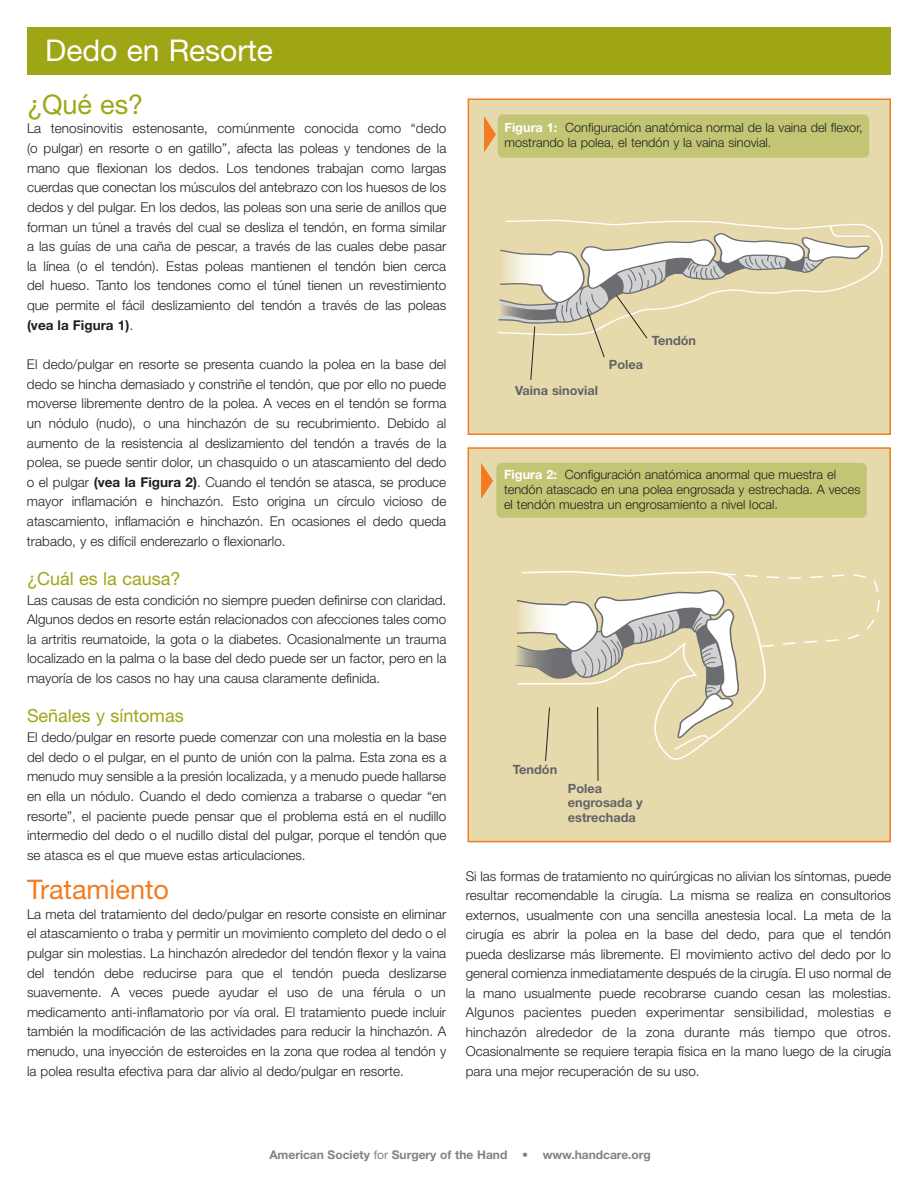
<style>
.page{position:relative;width:918px;height:1188px;background:#fff}
.page>*{position:absolute;margin:0;border:0;box-sizing:border-box;transform-origin:0 0}
.t1{font:30px "Helvetica Neue";color:#fff}
.t2{font:27px "Helvetica Neue";color:#f47b21}
.t3{font:27px "Helvetica Neue";color:#9ea615}
.t4{font:18px "Helvetica Neue";color:#9ea615}
.t5{font:300 13.5px/19.6px "Helvetica Neue";color:#231f20;text-align:justify}
.t6{font:300 12.75px/15.3px "Helvetica Neue";color:#231f20}
.t7{font:700 12.75px/14.2px "Helvetica Neue";color:#636366}
.t8{font:700 12px "Helvetica Neue";color:#808285}
.s1{font-weight:700}
.s2{font-weight:700;color:#fff}
.s3{font-weight:400}
</style>
<div class="page">
<div style="left:28px;top:27px;width:863px;height:47px;background:#9ea615"></div>
<div style="left:468px;top:448px;width:422px;height:394px;background:#e6daac"></div>
<div style="left:468px;top:447px;width:423px;height:395px;border:2px solid #f47b21"></div>
<div style="left:468px;top:99px;width:422px;height:335px;background:#e6daac"></div>
<svg style="left:505px;top:220px;width:378px;height:54px"></svg>
<div style="left:468px;top:98px;width:423px;height:337px;border:2px solid #f47b21"></div>
<div style="left:498px;top:114px;width:371px;height:44px;background:#c2c573;border-radius:5px"></div>
<div style="left:496px;top:463px;width:371px;height:55px;background:#c2c573;border-radius:5px"></div>
<svg style="left:481px;top:463px;width:12px;height:36px"></svg>
<svg style="left:498px;top:225px;width:374px;height:155px"></svg>
<svg style="left:515px;top:572px;width:365px;height:190px"></svg>
<hr style="left:597px;top:707px;width:1px;height:74px;background:#231f20">
<svg style="left:484px;top:116px;width:12px;height:36px"></svg>
<h1 class="t1" style="left:45px;top:39px;width:229px">Dedo en Resorte</h1>
<h2 class="t3" style="left:27px;top:94px;width:118px">¿Qué es?</h2>
<p class="t5" style="left:27px;top:120px;width:421px">La tenosinovitis estenosante, comúnmente conocida como “dedo (o pulgar) en resorte o en gatillo”, afecta las poleas y tendones de la mano que flexionan los dedos. Los tendones trabajan como largas cuerdas que conectan los músculos del antebrazo con los huesos de los dedos y del pulgar. En los dedos, las poleas son una serie de anillos que forman un túnel a través del cual se desliza el tendón, en forma similar a las guías de una caña de pescar, a través de las cuales debe pasar la línea (o el tendón). Estas poleas mantienen el tendón bien cerca del hueso. Tanto los tendones como el túnel tienen un revestimiento que permite el fácil deslizamiento del tendón a través de las poleas <span class="s1">(vea la Figura 1)</span>.</p>
<p class="t5" style="left:27px;top:356px;width:421px">El dedo/pulgar en resorte se presenta cuando la polea en la base del dedo se hincha demasiado y constriñe el tendón, que por ello no puede moverse libremente dentro de la polea. A veces en el tendón se forma un nódulo (nudo), o una hinchazón de su recubrimiento. Debido al aumento de la resistencia al deslizamiento del tendón a través de la polea, se puede sentir dolor, un chasquido o un atascamiento del dedo o el pulgar <span class="s1">(vea la Figura 2)</span>. Cuando el tendón se atasca, se produce mayor inflamación e hinchazón. Esto origina un círculo vicioso de atascamiento, inflamación e hinchazón. En ocasiones el dedo queda trabado, y es difícil enderezarlo o flexionarlo.</p>
<h3 class="t4" style="left:27px;top:572px;width:155px">¿Cuál es la causa?</h3>
<p class="t5" style="left:27px;top:591px;width:421px">Las causas de esta condición no siempre pueden definirse con claridad.<br>Algunos dedos en resorte están relacionados con afecciones tales como la artritis reumatoide, la gota o la diabetes. Ocasionalmente un trauma localizado en la palma o la base del dedo puede ser un factor, pero en la mayoría de los casos no hay una causa claramente definida.</p>
<h3 class="t4" style="left:27px;top:710px;width:158px">Señales y síntomas</h3>
<p class="t5" style="left:27px;top:729px;width:421px">El dedo/pulgar en resorte puede comenzar con una molestia en la base del dedo o el pulgar, en el punto de unión con la palma. Esta zona es a menudo muy sensible a la presión localizada, y a menudo puede hallarse en ella un nódulo. Cuando el dedo comienza a trabarse o quedar “en resorte”, el paciente puede pensar que el problema está en el nudillo intermedio del dedo o el nudillo distal del pulgar, porque el tendón que se atasca es el que mueve estas articulaciones.</p>
<h2 class="t2" style="left:27px;top:880px;width:144px">Tratamiento</h2>
<p class="t5" style="left:27px;top:905px;width:421px">La meta del tratamiento del dedo/pulgar en resorte consiste en eliminar el atascamiento o traba y permitir un movimiento completo del dedo o el pulgar sin molestias. La hinchazón alrededor del tendón flexor y la vaina del tendón debe reducirse para que el tendón pueda deslizarse suavemente. A veces puede ayudar el uso de una férula o un medicamento anti-inflamatorio por vía oral. El tratamiento puede incluir también la modificación de las actividades para reducir la hinchazón. A menudo, una inyección de esteroides en la zona que rodea al tendón y la polea resulta efectiva para dar alivio al dedo/pulgar en resorte.</p>
<p class="t6" style="left:504px;top:121px;width:360px"><span class="s2">Figura 1:</span> Configuración anatómica normal de la vaina del flexor, mostrando la polea, el tendón y la vaina sinovial.</p>
<p class="t7" style="left:515px;top:385px;width:84px">Vaina sinovial</p>
<p class="t7" style="left:609px;top:358px;width:36px">Polea</p>
<p class="t7" style="left:652px;top:334px;width:46px">Tendón</p>
<p class="t6" style="left:504px;top:468px;width:358px"><span class="s2">Figura 2:</span> Configuración anatómica anormal que muestra el tendón atascado en una polea engrosada y estrechada. A veces el tendón muestra un engrosamiento a nivel local.</p>
<p class="t7" style="left:513px;top:764px;width:46px">Tendón</p>
<p class="t7" style="left:568px;top:783px;width:76px">Polea engrosada y estrechada</p>
<p class="t5" style="left:466px;top:867px;width:427px">Si las formas de tratamiento no quirúrgicas no alivian los síntomas, puede resultar recomendable la cirugía. La misma se realiza en consultorios externos, usualmente con una sencilla anestesia local. La meta de la cirugía es abrir la polea en la base del dedo, para que el tendón pueda deslizarse más libremente. El movimiento activo del dedo por lo general comienza inmediatamente después de la cirugía. El uso normal de la mano usualmente puede recobrarse cuando cesan las molestias.<br>Algunos pacientes pueden experimentar sensibilidad, molestias e hinchazón alrededor de la zona durante más tiempo que otros.<br>Ocasionalmente se requiere terapia física en la mano luego de la cirugía para una mejor recuperación de su uso.</p>
<p class="t8" style="left:269px;top:1150px;width:383px">American Society <span class="s3">for</span> Surgery of the Hand • www.handcare.org</p>
</div>
